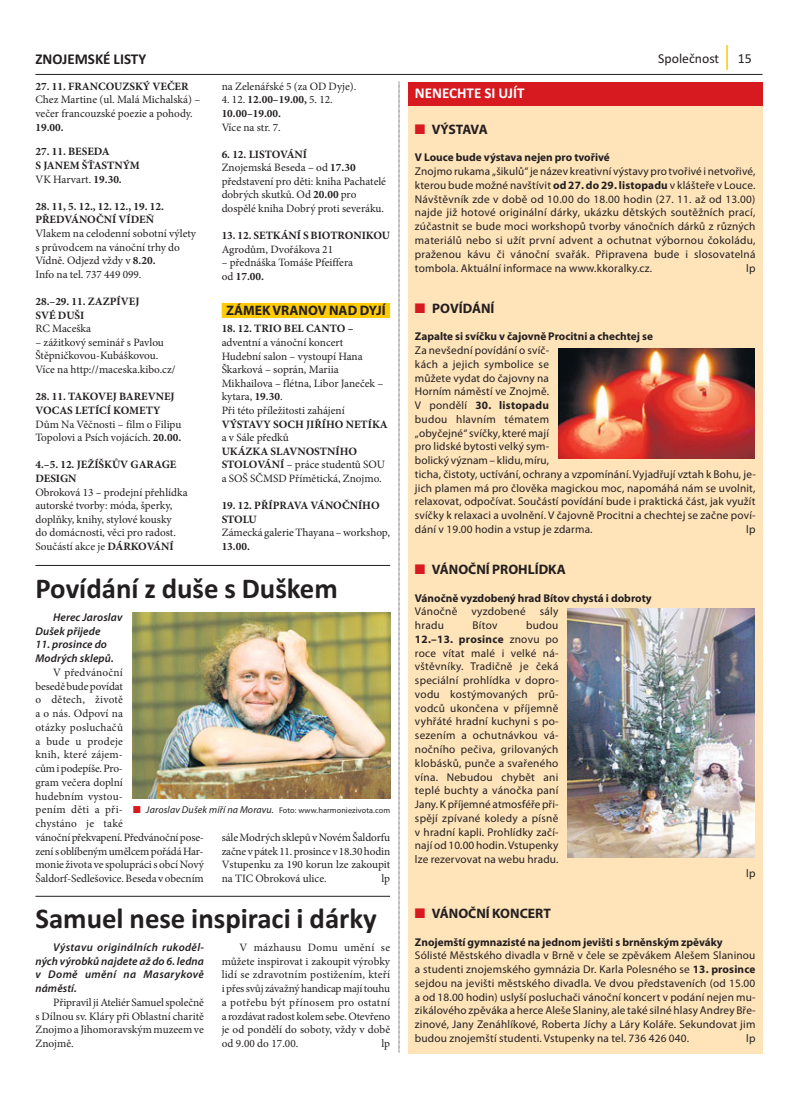
<style>
.page{position:relative;width:798px;height:1099px;background:#fff}
.page>*{position:absolute;margin:0;border:0;box-sizing:border-box;transform-origin:0 0}
.t1{font:700 28.75px "Calibri";color:#231f20}
.t2{font:700 15px "Calibri";color:#231f20}
.t3{font:700 15px "Calibri";color:#fff}
.t4{font:700 13.75px "Myriad Pro";color:#231f20}
.t5{font:13.75px "Calibri";color:#231f20}
.t6{font:700 13.75px "Myriad Pro";letter-spacing:-.04em;color:#231f20}
.t7{font:11.25px/13.8px "Myriad Pro";letter-spacing:.015em;color:#231f20;text-align:justify}
.t8{font:11.25px/13.8px "Minion Pro";color:#231f20}
.t9{font:700 11.25px/13.6px "Minion Pro";color:#231f20}
.t10{font:700 11.25px "Myriad Pro";color:#231f20}
.t11{font:italic 600 11.25px/13.8px "Myriad Pro";letter-spacing:.01em;color:#231f20}
.t12{font:8.12px "Myriad Pro";letter-spacing:.015em;color:#231f20}
.s1{font-weight:400}
.s2{font-weight:700}
.s3{color:#d71920}
.s4{font-style:italic;font-size:10px}
</style>
<div class="page">
<svg style="left:726px;top:45px;width:1px;height:25px"></svg>
<hr style="left:35px;top:74px;width:727px;height:1px;background:#231f20">
<div style="left:407px;top:103px;width:355px;height:950px;background:#ffe4ba"></div>
<div style="left:407px;top:81px;width:355px;height:24px;background:#d71920"></div>
<svg style="left:398px;top:81px;width:1px;height:972px"></svg>
<div style="left:221px;top:303px;width:169px;height:15px;background:#ffcb04"></div>
<img style="left:558px;top:348px;width:196px;height:110px">
<img style="left:567px;top:608px;width:187px;height:249px">
<img style="left:133px;top:613px;width:257px;height:185px">
<hr style="left:35px;top:565px;width:355px;height:1px;background:#231f20">
<hr style="left:35px;top:896px;width:355px;height:1px;background:#231f20">
<h2 class="t2" style="left:35px;top:54px;width:112px">ZNOJEMSKÉ LISTY</h2>
<p class="t5" style="left:658px;top:51px;width:62px">Společnost</p>
<p class="t5" style="left:737px;top:51px;width:15px">15</p>
<p class="t9" style="left:35px;top:80px;width:155px">27. 11. FRANCOUZSKÝ VEČER</p>
<p class="t8" style="left:35px;top:94px;width:166px">Chez Martine (ul. Malá Michalská) – večer francouzské poezie a pohody.</p>
<p class="t9" style="left:35px;top:121px;width:30px">19.00.</p>
<p class="t9" style="left:35px;top:146px;width:106px">27. 11. BESEDA<br>S JANEM ŠŤASTNÝM<br><span class="s1">VK Harvart.</span> 19.30.</p>
<p class="t9" style="left:35px;top:200px;width:130px">28. 11, 5. 12., 12. 12., 19. 12.<br>PŘEDVÁNOČNÍ VÍDEŇ</p>
<p class="t8" style="left:35px;top:228px;width:162px">Vlakem na celodenní sobotní výlety s průvodcem na vánoční trhy do<br>Vídně. Odjezd vždy v <span class="s2">8.20.<br></span>Info na tel. 737 449 099.</p>
<p class="t9" style="left:35px;top:296px;width:105px">28.–29. 11. ZAZPÍVEJ<br>SVÉ DUŠI</p>
<p class="t8" style="left:35px;top:323px;width:57px">RC Maceška</p>
<p class="t8" style="left:35px;top:336px;width:141px">– zážitkový seminář s Pavlou<br>Štěpničkovou-Kubáškovou.<br>Více na http://maceska.kibo.cz/</p>
<p class="t9" style="left:35px;top:391px;width:141px">28. 11. TAKOVEJ BAREVNEJ<br>VOCAS LETÍCÍ KOMETY</p>
<p class="t8" style="left:35px;top:418px;width:147px">Dům Na Věčnosti – film o Filipu<br>Topolovi a Psích vojácích. <span class="s2">20.00.</span></p>
<p class="t9" style="left:35px;top:459px;width:142px">4.–5. 12. JEŽÍŠKŮV GARAGE<br>DESIGN</p>
<p class="t8" style="left:35px;top:486px;width:154px">Obroková 13 – prodejní přehlídka autorské tvorby: móda, šperky, doplňky, knihy, stylové kousky<br>do domácnosti, věci pro radost.<br>Součástí akce je <span class="s2">DÁRKOVÁNÍ</span></p>
<p class="t8" style="left:221px;top:80px;width:136px">na Zelenářské 5 (za OD Dyje).</p>
<p class="t9" style="left:221px;top:94px;width:113px"><span class="s1">4. 12.</span> 12.00–19.00, <span class="s1">5. 12.<br></span>10.00–19.00.</p>
<p class="t8" style="left:221px;top:121px;width:61px">Více na str. 7.</p>
<p class="t8" style="left:221px;top:148px;width:166px"><span class="s2">6. 12. LISTOVÁNÍ<br></span>Znojemská Beseda – od <span class="s2">17.30 </span>představení pro děti: kniha Pachatelé dobrých skutků. Od <span class="s2">20.00</span> pro dospělé kniha Dobrý proti severáku.</p>
<p class="t9" style="left:221px;top:230px;width:170px">13. 12. SETKÁNÍ S BIOTRONIKOU</p>
<p class="t8" style="left:221px;top:243px;width:113px">Agrodům, Dvořákova 21</p>
<p class="t8" style="left:221px;top:257px;width:133px">– přednáška Tomáše Pfeiffera od <span class="s2">17.00.</span></p>
<p class="t4" style="left:226px;top:305px;width:161px">ZÁMEK VRANOV NAD DYJÍ</p>
<p class="t9" style="left:221px;top:323px;width:133px">18. 12. TRIO BEL CANTO –</p>
<p class="t8" style="left:221px;top:337px;width:163px">adventní a vánoční koncert<br>Hudební salon – vystoupí Hana<br>Škarková – soprán, Mariia<br>Mikhailova – flétna, Libor Janeček – kytara, <span class="s2">19.30</span>.<br>Při této příležitosti zahájení</p>
<p class="t9" style="left:221px;top:418px;width:167px">VÝSTAVY SOCH JIŘÍHO NETÍKA</p>
<p class="t8" style="left:221px;top:432px;width:68px">a v Sále předků</p>
<p class="t8" style="left:221px;top:445px;width:165px"><span class="s2">UKÁZKA SLAVNOSTNÍHO<br>STOLOVÁNÍ</span> – práce studentů SOU a SOŠ SČMSD Přímětická, Znojmo.</p>
<p class="t9" style="left:221px;top:500px;width:159px">19. 12. PŘÍPRAVA VÁNOČNÍHO<br>STOLU</p>
<p class="t8" style="left:221px;top:527px;width:170px">Zámecká galerie Thayana – workshop,</p>
<p class="t9" style="left:221px;top:540px;width:30px">13.00.</p>
<h1 class="t1" style="left:35px;top:578px;width:304px">Povídání z duše s Duškem</h1>
<p class="t11" style="left:35px;top:611px;width:89px;text-indent:18px">Herec Jaroslav<br>Dušek přijede</p>
<p class="t11" style="left:35px;top:638px;width:80px">11. pro since do<br>Modrých sklepů.</p>
<p class="t8" style="left:35px;top:666px;width:170px;text-indent:18px">V předvánoční<br>besedě bude povídat<br>o dětech, životě<br>a o nás. Odpoví na<br>otázky posluchačů<br>a bude u prodeje<br>knih, které zájem-<br>cům i po depíše. Pro-<br>gram večera doplní<br>hudebním vystou-<br>pením děti a při-<br>chystáno je také<br>vá noční překvapení. Předvánoční pose&shy;zení s oblíbeným umělcem pořádá Har&shy;monie života ve spolupráci s obcí Nový<br>Šaldorf-Sedlešovice. Beseda v obecním</p>
<p class="t12" style="left:133px;top:807px;width:258px"><span class="s3">■</span> <span class="s4">Jaroslav Dušek míří na Moravu.</span> Foto: www.harmoniezivota.com</p>
<p class="t8" style="left:221px;top:831px;width:170px;text-align:justify">sále Modrých sklepů v Novém Šaldorfu začne v pátek 11. prosince v 18.30 hodin Vstupenku za 190 korun lze zakoupit na TIC Obroková ulice.</p>
<p class="t8" style="left:381px;top:872px;width:10px">lp</p>
<h1 class="t1" style="left:35px;top:908px;width:343px">Samuel nese inspiraci i dárky</h1>
<p class="t11" style="left:35px;top:941px;width:170px;text-align:justify;text-indent:18px">Výstavu originálních rukoděl&shy;ných výrobků najdete až do 6. ledna v Domě umění na Masarykově náměstí.</p>
<p class="t8" style="left:35px;top:996px;width:170px;text-align:justify;text-indent:18px">Připravil ji Ateliér Samuel společně s Dílnou sv. Kláry při Oblastní charitě Znojmo a Jihomoravským muzeem ve Znojmě.</p>
<p class="t8" style="left:221px;top:941px;width:170px;text-align:justify;text-indent:18px">V mázhausu Domu umění se můžete inspirovat i zakoupit výrobky lidí se zdravotním postižením, kteří i přes svůj závažný handicap mají touhu a potřebu být přínosem pro ostatní a rozdávat radost kolem sebe. Otevřeno je od pondělí do soboty, vždy v době od 9.00 do 17.00.</p>
<p class="t8" style="left:381px;top:1037px;width:10px">lp</p>
<h2 class="t3" style="left:415px;top:88px;width:111px">NENECHTE SI UJÍT</h2>
<p class="t6" style="left:415px;top:124px;width:74px"><span class="s3">■</span> VÝSTAVA</p>
<p class="t10" style="left:415px;top:153px;width:196px">V Louce bude výstava nejen pro tvořivé</p>
<p class="t7" style="left:415px;top:165px;width:342px">Znojmo rukama „šikulů“ je název kreativní výstavy pro tvořivé i netvořivé, kterou bude možné navštívit <span class="s2">od 27. do 29. listopadu</span> v klášteře v Louce.<br>Návštěvník zde v době od 10.00 do 18.00 hodin (27. 11. až od 13.00) najde již hotové originální dárky, ukázku dětských soutěžních prací, zúčastnit se bude moci workshopů tvorby vánočních dárků z různých materiálů nebo si užít první advent a ochutnat výbornou čokoládu, praženou kávu či vánoční svařák. Připravena bude i slosovatelná tombola. Aktuální informace na www.kkoralky.cz.</p>
<p class="t7" style="left:746px;top:262px;width:11px">lp</p>
<p class="t4" style="left:415px;top:303px;width:81px"><span class="s3">■</span> POVÍDÁNÍ</p>
<p class="t10" style="left:415px;top:332px;width:239px">Zapalte si svíčku v čajovně Procitni a chechtej se</p>
<p class="t7" style="left:415px;top:344px;width:342px;text-align:left">Za nevšední povídání o svíč-<br>kách a jejich symbolice se<br>můžete vydat do čajovny na<br>Horním náměstí ve Znojmě.<br>V pondělí <span class="s2">30. listopadu<br></span>budou hlavním tématem<br>„obyčejné“ svíčky, které mají<br>pro lidské bytosti velký sym-<br>bolický význam – klidu, míru,<br>ticha, čistoty, uctívání, ochrany a vzpomínání. Vyjadřují vztah k Bohu, je&shy;jich plamen má pro člověka magickou moc, napomáhá nám se uvolnit, relaxovat, odpočívat. Součástí povídání bude i praktická část, jak využít svíčky k relaxaci a uvolnění. V čajovně Procitni a chechtej se začne poví&shy;dání v 19.00 hodin a vstup je zdarma.</p>
<p class="t7" style="left:745px;top:523px;width:11px">lp</p>
<p class="t4" style="left:415px;top:564px;width:152px"><span class="s3">■</span> VÁNOČNÍ PROHLÍDKA</p>
<p class="t10" style="left:415px;top:593px;width:238px">Vánočně vyzdobený hrad Bítov chystá i dobroty</p>
<p class="t7" style="left:415px;top:605px;width:145px">Vánočně vyzdobené sály hradu</p>
<p class="t7" style="left:415px;top:619px;width:145px;text-indent:111px">budou <span class="s2">12.–13. prosince</span> znovu po roce vítat malé i velké ná - vštěvníky. Tradičně je čeká speciální prohlídka v dopro&shy;vodu kostýmovaných prů&shy;vodců ukončena v příjemně vyhřáté hradní kuchyni s po - sezením a ochutnávkou vá&shy;nočního pečiva, grilovaných klobásků, punče a svařeného vína. Nebudou chybět ani teplé buchty a vánočka paní Jany. K příjemné atmosféře při&shy;spějí zpívané koledy a písně v hradní kapli. Prohlídky začí&shy;nají od 10.00 hodin. Vstupenky lze rezervovat na webu hradu.</p>
<p class="t7" style="left:472px;top:619px;width:27px">Bítov</p>
<p class="t7" style="left:745px;top:867px;width:11px">lp</p>
<p class="t4" style="left:415px;top:908px;width:137px"><span class="s3">■</span> VÁNOČNÍ KONCERT</p>
<p class="t10" style="left:415px;top:937px;width:309px">Znojemští gymnazisté na jednom jevišti s brněnským zpěváky</p>
<p class="t7" style="left:415px;top:949px;width:342px">Sólisté Městského divadla v Brně v čele se zpěvákem Alešem Slaninou a studenti znojemského gymnázia Dr. Karla Polesného se <span class="s2">13. prosince </span>sejdou na jevišti městského divadla. Ve dvou představeních (od 15.00 a od 18.00 hodin) uslyší posluchači vánoční koncert v podání nejen mu&shy;zikálového zpěváka a herce Aleše Slaniny, ale také silné hlasy Andrey Bře&shy;zinové, Jany Zenáhlíkové, Roberta Jíchy a Láry Koláře. Sekundovat jim budou znojemští studenti. Vstupenky na tel. 736 426 040.</p>
<p class="t7" style="left:745px;top:1032px;width:11px">lp</p>
</div>
